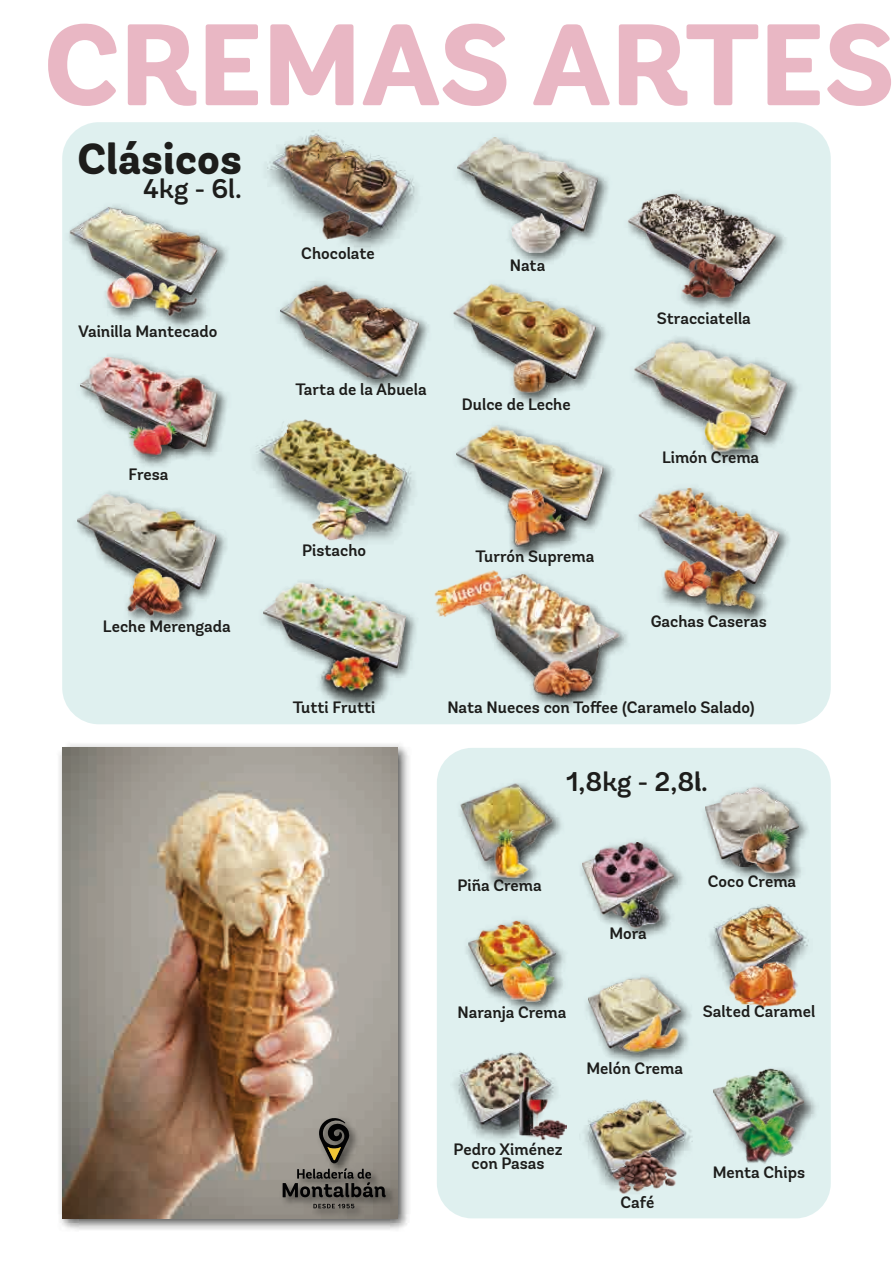
<style>
.page{position:relative;width:893px;height:1263px;background:#fff}
.page>*{position:absolute;margin:0;border:0;box-sizing:border-box;transform-origin:0 0}
.t1{font:800 115.5px "Andes Rounded W01";color:#e9b7c4}
.t2{font:800 43.5px "Andes Rounded W01";color:#1d1d1b}
.t3{font:600 27px "Andes Rounded W03";color:#1d1d1b}
.t4{font:600 16.5px/13.5px "Andes Rounded W03";color:#1d1d1b;text-align:center}
</style>
<div class="page">
<div style="left:62px;top:122px;width:769px;height:602px;background:#dff0ef;border-radius:37px"></div>
<img style="left:69px;top:205px;width:159px;height:74px">
<img style="left:170px;top:273px;width:46px;height:55px">
<img style="left:170px;top:275px;width:34px;height:48px">
<img style="left:98px;top:264px;width:72px;height:61px">
<img style="left:102px;top:268px;width:52px;height:42px">
<img style="left:267px;top:130px;width:150px;height:120px">
<img style="left:317px;top:210px;width:54px;height:29px">
<img style="left:493px;top:137px;width:116px;height:104px">
<img style="left:457px;top:138px;width:141px;height:95px">
<img style="left:503px;top:205px;width:75px;height:58px">
<img style="left:499px;top:212px;width:73px;height:41px">
<img style="left:627px;top:192px;width:158px;height:96px">
<img style="left:673px;top:249px;width:79px;height:60px">
<img style="left:680px;top:255px;width:57px;height:46px">
<img style="left:80px;top:355px;width:147px;height:102px">
<img style="left:81px;top:357px;width:137px;height:91px">
<img style="left:119px;top:412px;width:75px;height:47px">
<img style="left:124px;top:410px;width:57px;height:57px">
<img style="left:596px;top:322px;width:10px;height:40px">
<img style="left:453px;top:283px;width:143px;height:109px">
<img style="left:504px;top:351px;width:58px;height:53px">
<img style="left:511px;top:357px;width:36px;height:38px">
<img style="left:634px;top:337px;width:164px;height:110px">
<img style="left:697px;top:402px;width:71px;height:60px">
<img style="left:704px;top:406px;width:48px;height:48px">
<img style="left:638px;top:487px;width:151px;height:85px">
<img style="left:652px;top:551px;width:84px;height:21px">
<img style="left:660px;top:552px;width:59px;height:56px">
<img style="left:765px;top:559px;width:10px;height:52px">
<img style="left:691px;top:559px;width:74px;height:63px">
<img style="left:256px;top:419px;width:158px;height:121px">
<img style="left:306px;top:487px;width:66px;height:54px">
<img style="left:486px;top:572px;width:141px;height:102px">
<img style="left:525px;top:651px;width:85px;height:57px">
<img style="left:529px;top:657px;width:69px;height:42px">
<img style="left:78px;top:491px;width:149px;height:103px">
<img style="left:119px;top:559px;width:82px;height:66px">
<img style="left:123px;top:566px;width:65px;height:52px">
<img style="left:396px;top:613px;width:20px;height:65px">
<img style="left:263px;top:581px;width:142px;height:91px">
<img style="left:312px;top:644px;width:84px;height:64px">
<img style="left:319px;top:652px;width:61px;height:46px">
<img style="left:456px;top:452px;width:158px;height:77px">
<img style="left:457px;top:425px;width:156px;height:97px">
<img style="left:499px;top:480px;width:85px;height:78px">
<img style="left:506px;top:488px;width:64px;height:59px">
<div style="left:437px;top:748px;width:394px;height:470px;background:#dff0ef;border-radius:35px"></div>
<img style="left:706px;top:783px;width:92px;height:83px">
<img style="left:731px;top:815px;width:78px;height:69px">
<img style="left:740px;top:823px;width:52px;height:52px">
<img style="left:581px;top:840px;width:102px;height:84px">
<img style="left:583px;top:842px;width:90px;height:73px">
<img style="left:611px;top:888px;width:66px;height:51px">
<img style="left:614px;top:891px;width:52px;height:42px">
<img style="left:556px;top:815px;width:5px;height:19px">
<img style="left:460px;top:783px;width:96px;height:78px">
<img style="left:481px;top:821px;width:65px;height:68px">
<img style="left:490px;top:830px;width:43px;height:50px">
<img style="left:466px;top:945px;width:99px;height:67px">
<img style="left:468px;top:920px;width:87px;height:71px">
<img style="left:502px;top:959px;width:53px;height:45px">
<img style="left:709px;top:904px;width:100px;height:75px">
<img style="left:724px;top:955px;width:79px;height:53px">
<img style="left:586px;top:1001px;width:105px;height:62px">
<img style="left:588px;top:975px;width:92px;height:76px">
<img style="left:622px;top:1009px;width:59px;height:49px">
<img style="left:453px;top:1052px;width:103px;height:87px">
<img style="left:509px;top:1075px;width:46px;height:64px">
<img style="left:530px;top:1112px;width:36px;height:29px">
<img style="left:584px;top:1100px;width:109px;height:85px">
<img style="left:608px;top:1146px;width:73px;height:48px">
<img style="left:803px;top:1084px;width:13px;height:45px">
<img style="left:713px;top:1068px;width:90px;height:65px">
<img style="left:731px;top:1101px;width:73px;height:63px">
<img style="left:59px;top:744px;width:350px;height:486px">
<img style="left:62px;top:748px;width:336px;height:470px">
<img style="left:277px;top:1113px;width:122px;height:109px">
<svg style="left:283px;top:1117px;width:103px;height:80px;background:#79756d"></svg>
<svg style="left:313px;top:1204px;width:41px;height:4px"></svg>
<img style="left:354px;top:318px;width:75px;height:71px">
<img style="left:280px;top:281px;width:139px;height:98px">
<img style="left:434px;top:570px;width:73px;height:47px">
<h1 class="t1" style="left:44px;top:-8px;width:853px">CREMAS ARTES</h1>
<h2 class="t2" style="left:77px;top:131px;width:166px">Clásicos</h2>
<h3 class="t3" style="left:143px;top:172px;width:100px">4kg - 6l.</h3>
<p class="t4" style="left:78px;top:325px;width:141px">Vainilla Mantecado</p>
<p class="t4" style="left:129px;top:468px;width:41px">Fresa</p>
<p class="t4" style="left:103px;top:620px;width:129px">Leche Merengada</p>
<p class="t4" style="left:301px;top:247px;width:75px">Chocolate</p>
<p class="t4" style="left:510px;top:259px;width:37px">Nata</p>
<p class="t4" style="left:296px;top:383px;width:133px">Tarta de la Abuela</p>
<p class="t4" style="left:462px;top:398px;width:110px">Dulce de Leche</p>
<p class="t4" style="left:657px;top:312px;width:95px">Stracciatella</p>
<p class="t4" style="left:662px;top:451px;width:99px">Limón Crema</p>
<p class="t4" style="left:302px;top:544px;width:66px">Pistacho</p>
<p class="t4" style="left:293px;top:701px;width:84px">Tutti Frutti</p>
<p class="t4" style="left:476px;top:549px;width:120px">Turrón Suprema</p>
<p class="t4" style="left:651px;top:615px;width:118px">Gachas Caseras</p>
<p class="t4" style="left:447px;top:700px;width:309px">Nata Nueces con Toffee (Caramelo Salado)</p>
<h3 class="t3" style="left:566px;top:765px;width:144px">1,8kg - 2,8l.</h3>
<p class="t4" style="left:457px;top:879px;width:86px">Piña Crema</p>
<p class="t4" style="left:609px;top:927px;width:39px">Mora</p>
<p class="t4" style="left:708px;top:875px;width:90px">Coco Crema</p>
<p class="t4" style="left:457px;top:1006px;width:110px">Naranja Crema</p>
<p class="t4" style="left:703px;top:1005px;width:114px">Salted Caramel</p>
<p class="t4" style="left:587px;top:1062px;width:98px">Melón Crema</p>
<p class="t4" style="left:453px;top:1143px;width:111px">Pedro Ximénez con Pasas</p>
<p class="t4" style="left:620px;top:1196px;width:35px">Café</p>
<p class="t4" style="left:713px;top:1166px;width:94px">Menta Chips</p>
</div>
